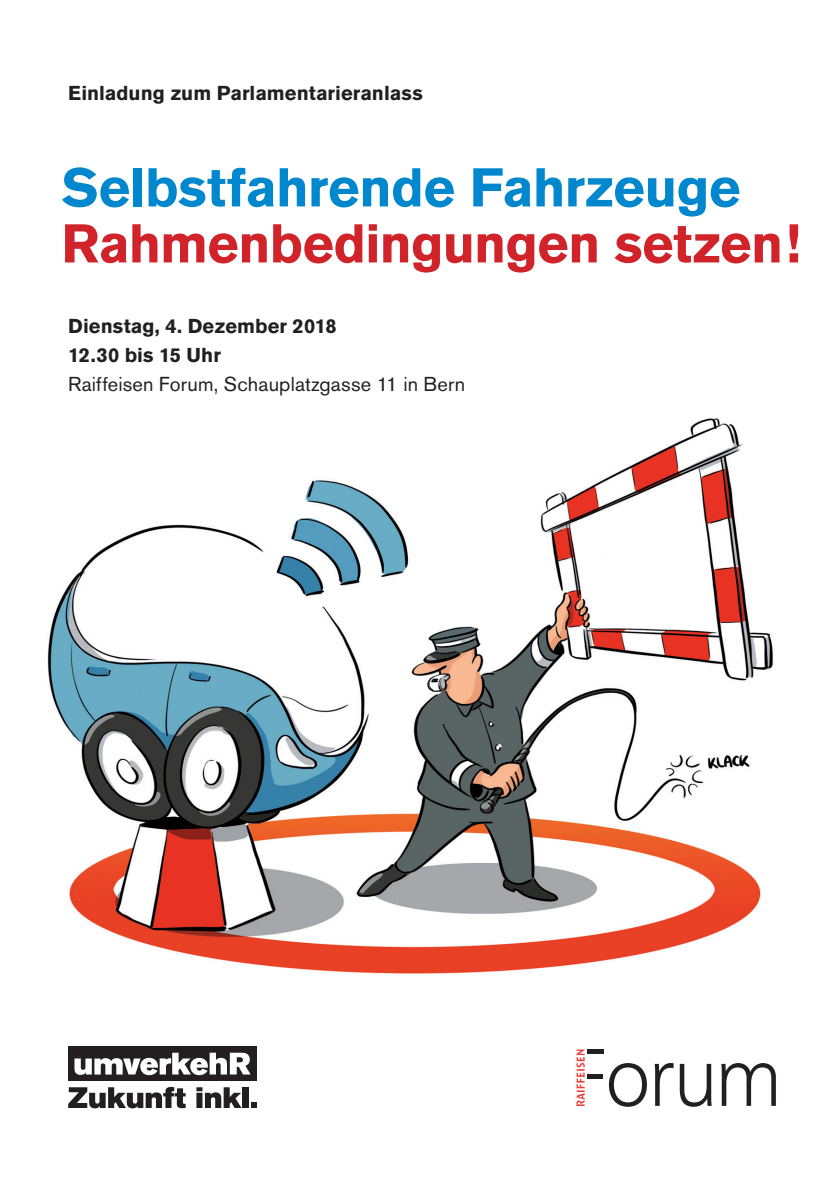
<style>
.page{position:relative;width:840px;height:1191px;background:#fff}
.page>*{position:absolute;margin:0;border:0;box-sizing:border-box;transform-origin:0 0}
.t1{font:700 54px "Akzidenz Grotesk BE";letter-spacing:-.01em;color:#d1232a}
.t2{font:700 54px "Akzidenz Grotesk BE";letter-spacing:-.01em;color:#0087cd}
.t3{font:700 20px/29px "Akzidenz Grotesk BE";color:#231f20}
.t4{font:20px "Akzidenz Grotesk BE";letter-spacing:.01em;color:#231f20}
</style>
<div class="page">
<svg style="left:608px;top:1063px;width:167px;height:43px"></svg>
<div style="left:586px;top:1049px;width:17px;height:5px;background:#231f20"></div>
<div style="left:586px;top:1074px;width:16px;height:5px;background:#231f20"></div>
<svg style="left:576px;top:1049px;width:8px;height:57px"></svg>
<div style="left:68px;top:1046px;width:188px;height:34px;background:#231f20"></div>
<svg style="left:74px;top:1052px;width:176px;height:23px"></svg>
<svg style="left:68px;top:1087px;width:117px;height:21px"></svg>
<svg style="left:196px;top:1087px;width:45px;height:21px"></svg>
<div style="left:242px;top:1087px;width:6px;height:21px;background:#231f20"></div>
<svg style="left:251px;top:1102px;width:5px;height:6px"></svg>
<img style="left:47px;top:418px;width:726px;height:556px">
<p class="t3" style="left:68px;top:79px;width:356px">Einladung zum Parlamentarieranlass</p>
<h1 class="t2" style="left:61px;top:156px;width:680px">Selbstfahrende Fahrzeuge</h1>
<h1 class="t1" style="left:61px;top:212px;width:740px">Rahmenbedingungen setzen!</h1>
<p class="t3" style="left:68px;top:311px;width:270px">Dienstag, 4. Dezember 2018<br>12.30 bis 15 Uhr</p>
<p class="t4" style="left:68px;top:372px;width:398px">Raiffeisen Forum, Schauplatzgasse 11 in Bern</p>
</div>
